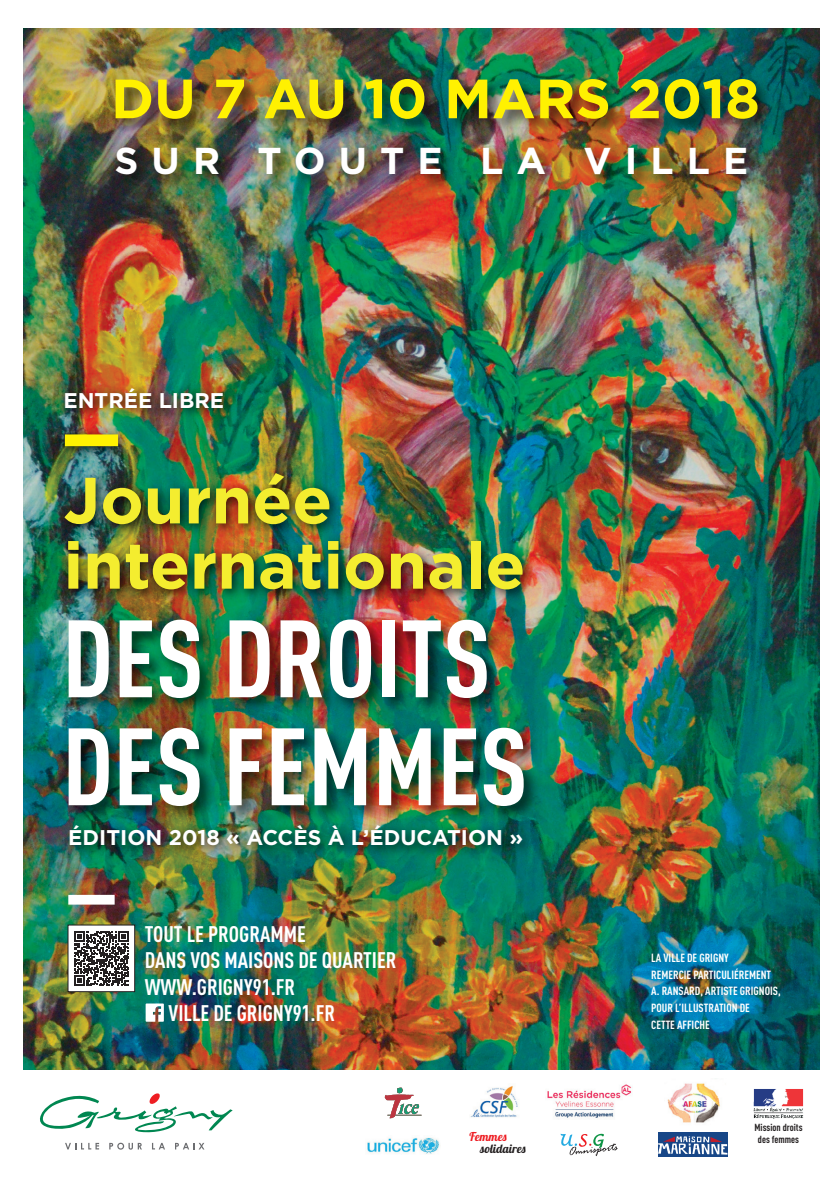
<style>
.page{position:relative;width:840px;height:1191px;background:#fff}
.page>*{position:absolute;margin:0;border:0;box-sizing:border-box;transform-origin:0 0}
.t1{font:700 108px/108px "DIN Cond";color:#fff}
.t2{font:700 65.2px/65.2px "Gotham";color:#f4ed2f}
.t3{font:700 55.2px "Gotham";color:#fff101}
.t4{font:700 37.4px "Gotham";letter-spacing:.35em;color:#fff}
.t5{font:700 22.2px "DIN Cond";color:#fff}
.t6{font:700 21.2px "Gotham";color:#fff}
.t7{font:12.2px "Lobster 1.4";color:#231f20}
.t8{font:12.2px "Lobster 1.4";color:#ee1d23}
.t9{font:700 11.8px/16.6px "DIN Cond";color:#fff}
.t10{font:700 10.2px "DIN Cond";color:#231f20}
</style>
<div class="page">
<img style="left:23px;top:28px;width:796px;height:1042px">
<svg style="left:40px;top:1093px;width:192px;height:40px"></svg>
<svg style="left:65px;top:1142px;width:34px;height:7px"></svg>
<svg style="left:109px;top:1142px;width:33px;height:7px"></svg>
<svg style="left:152px;top:1142px;width:13px;height:7px"></svg>
<svg style="left:175px;top:1142px;width:29px;height:7px"></svg>
<img style="left:52px;top:456px;width:490px;height:161px">
<img style="left:54px;top:597px;width:495px;height:250px">
<img style="left:103px;top:63px;width:678px;height:86px">
<img style="left:107px;top:134px;width:675px;height:68px">
<div style="left:68px;top:895px;width:47px;height:9px;background:#fff"></div>
<img style="left:53px;top:429px;width:82px;height:34px">
<div style="left:65px;top:434px;width:53px;height:12px;background:#fff101"></div>
<svg style="left:145px;top:1003px;width:19px;height:18px"></svg>
<img style="left:367px;top:1137px;width:73px;height:17px">
<svg style="left:384px;top:1087px;width:37px;height:31px"></svg>
<img style="left:753px;top:1089px;width:51px;height:30px">
<svg style="left:560px;top:1133px;width:57px;height:23px"></svg>
<img style="left:470px;top:1085px;width:48px;height:33px">
<img style="left:547px;top:1084px;width:85px;height:34px">
<img style="left:667px;top:1083px;width:53px;height:40px">
<div style="left:657px;top:1132px;width:70px;height:25px;background:#174687"></div>
<svg style="left:657px;top:1136px;width:70px;height:18px"></svg>
<img style="left:51px;top:376px;width:191px;height:53px">
<img style="left:56px;top:813px;width:484px;height:53px">
<div style="left:68px;top:925px;width:67px;height:66px;background:#fff"></div>
<div style="left:67px;top:924px;width:68px;height:68px;border:1px solid #231f20"></div>
<svg style="left:74px;top:931px;width:55px;height:55px"></svg>
<h3 class="t3" style="left:111px;top:67px;width:650px">DU 7 AU 10 MARS 2018</h3>
<h3 class="t4" style="left:114px;top:139px;width:635px">SUR TOUTE LA VILLE</h3>
<h3 class="t6" style="left:63px;top:388px;width:162px">ENTRÉE LIBRE</h3>
<h2 class="t2" style="left:63px;top:466px;width:463px">Journée internationale</h2>
<h1 class="t1" style="left:62px;top:601px;width:467px">DES DROITS<br>DES FEMMES</h1>
<h3 class="t6" style="left:68px;top:825px;width:456px">ÉDITION 2018 « ACCÈS À L’ÉDUCATION »</h3>
<h3 class="t5" style="left:145px;top:920px;width:163px">TOUT LE PROGRAMME</h3>
<h3 class="t5" style="left:145px;top:947px;width:253px">DANS VOS MAISONS DE QUARTIER</h3>
<h3 class="t5" style="left:145px;top:973px;width:152px">WWW.GRIGNY91.FR</h3>
<h3 class="t5" style="left:168px;top:999px;width:168px">VILLE DE GRIGNY91.FR</h3>
<p class="t9" style="left:650px;top:949px;width:131px">LA VILLE DE GRIGNY<br>REMERCIE PARTICULIÉREMENT<br>A. RANSARD, ARTISTE GRIGNOIS,<br>POUR L’ILLUSTRATION DE<br>CETTE AFFICHE</p>
<p class="t10" style="left:754px;top:1121px;width:49px">Mission droits</p>
<p class="t8" style="left:469px;top:1128px;width:39px">Femmes</p>
<p class="t10" style="left:757px;top:1133px;width:43px">des femmes</p>
<p class="t7" style="left:480px;top:1140px;width:47px">solidaires</p>
</div>
